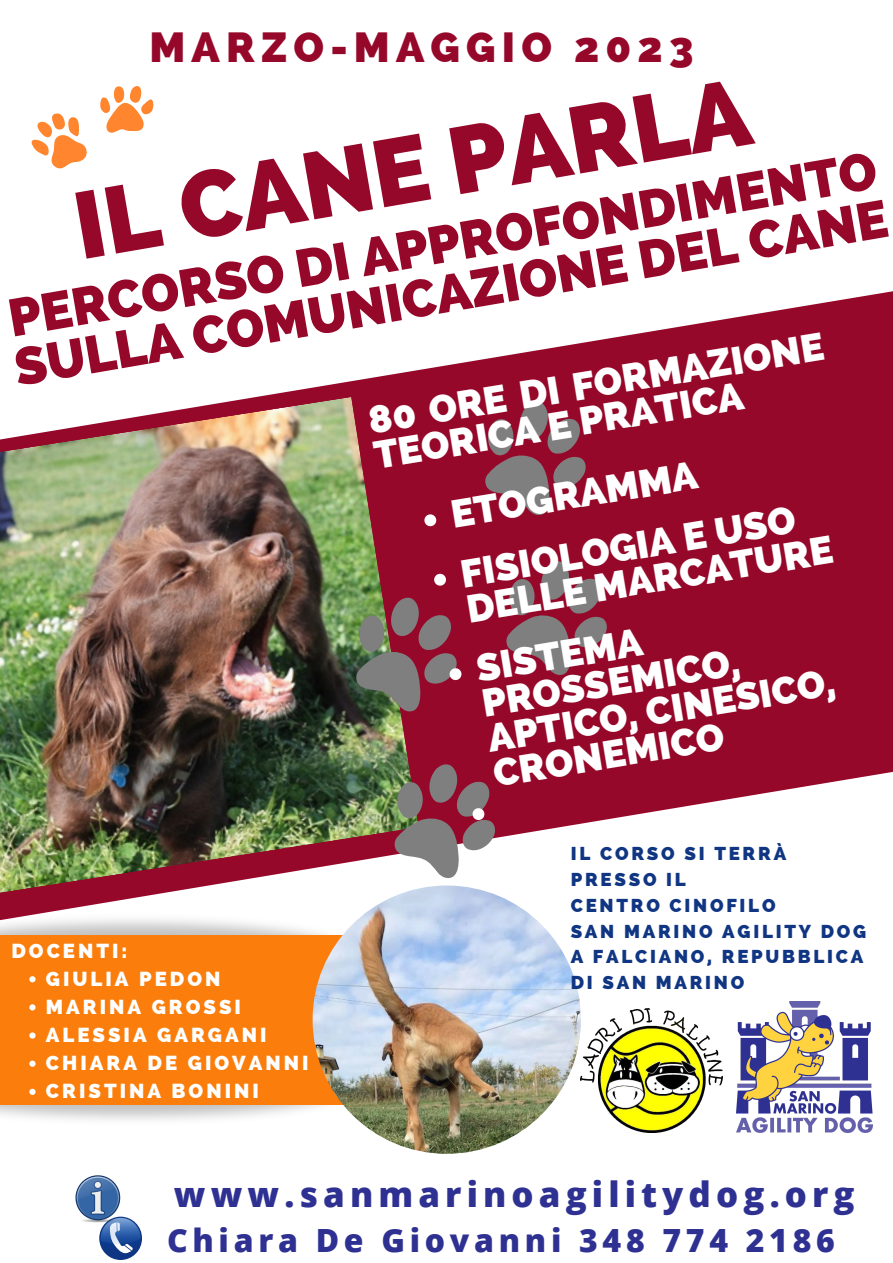
<style>
.page{position:relative;width:893px;height:1263px;background:#fff}
.page>*{position:absolute;margin:0;border:0;box-sizing:border-box;transform-origin:0 0}
.t1{font:800 94.05px "Raleway";color:#96082a}
.t2{font:800 52.5px/49.5px "Raleway";color:#96082a}
.t3{font:800 42.15px "Raleway";letter-spacing:.145em;color:#96082a}
.t4{font:800 39px/35.5px "Raleway";color:#fff}
.t5{font:800 34.8px "Open Sans";letter-spacing:.145em;color:#2e3192}
.t6{font:800 31.95px "Open Sans";letter-spacing:.15em;color:#2e3192}
.t7{font:800 20.33px/28.1px "Raleway";letter-spacing:.145em;color:#fff}
.t8{font:800 18.67px/25.9px "Raleway";letter-spacing:.145em;color:#103683}
</style>
<div class="page">
<svg style="left:256px;top:291px;width:637px;height:463px;fill:#96082a"></svg>
<svg style="left:376px;top:754px;width:517px;height:400px"></svg>
<img style="left:0;top:1104px;width:376px;height:30px">
<img style="left:0;top:895px;width:365px;height:40px">
<div style="left:0;top:935px;width:366px;height:169px;background:#fb7d0b"></div>
<img style="left:313px;top:885px;width:268px;height:269px;border-radius:50%">
<img style="left:0;top:397px;width:419px;height:498px">
<img style="left:736px;top:1002px;width:136px;height:130px">
<img style="left:581px;top:1008px;width:141px;height:124px">
<svg style="left:461px;top:385px;width:144px;height:142px;background:#8f2841"></svg>
<svg style="left:482px;top:545px;width:144px;height:142px;background:#8f2841"></svg>
<svg style="left:31px;top:86px;width:122px;height:83px"></svg>
<svg style="left:423px;top:513px;width:14px;height:14px"></svg>
<svg style="left:332px;top:573px;width:144px;height:150px;background:#7c4a4a"></svg>
<svg style="left:370px;top:748px;width:144px;height:142px"></svg>
<svg style="left:75px;top:1175px;width:67px;height:85px"></svg>
<svg style="left:29px;top:976px;width:7px;height:6px"></svg>
<svg style="left:29px;top:1004px;width:7px;height:6px"></svg>
<svg style="left:29px;top:1032px;width:7px;height:6px"></svg>
<svg style="left:29px;top:1060px;width:7px;height:7px"></svg>
<svg style="left:29px;top:1089px;width:7px;height:6px"></svg>
<p class="t3" style="left:149px;top:23px;width:545px">MARZO-MAGGIO 2023</p>
<h1 class="t1" style="left:66px;top:174px;width:685px;rotate:-10deg">IL CANE PARLA</h1>
<h2 class="t2" style="left:2px;top:296px;width:886px;rotate:-10deg">PERCORSO DI APPROFONDIMENTO<br>SULLA COMUNICAZIONE DEL CANE</h2>
<p class="t4" style="left:366px;top:401px;width:462px;line-height:35.7px;rotate:-9deg">80 ORE DI FORMAZIONE<br>TEORICA E PRATICA</p>
<p class="t4" style="left:446px;top:484px;width:340px;line-height:60.1px;rotate:-9deg">ETOGRAMMA<br>FISIOLOGIA E USO</p>
<p class="t4" style="left:462px;top:578px;width:372px;line-height:60.8px;rotate:-9deg">DELLE MARCATURE<br>SISTEMA</p>
<p class="t4" style="left:479px;top:685px;width:353px;rotate:-9deg">PROSSEMICO,<br>APTICO, CINESICO,<br>CRONEMICO</p>
<p class="t7" style="left:11px;top:936px;width:117px">DOCENTI:</p>
<p class="t7" style="left:46px;top:964px;width:264px">GIULIA PEDON<br>MARINA GROSSI<br>ALESSIA GARGANI<br>CHIARA DE GIOVANNI<br>CRISTINA BONINI</p>
<p class="t8" style="left:571px;top:840px;width:297px">IL CORSO SI TERRÀ<br>PRESSO IL<br>CENTRO CINOFILO<br>SAN MARINO AGILITY DOG<br>A FALCIANO, REPUBBLICA<br>DI SAN MARINO</p>
<p class="t5" style="left:174px;top:1170px;width:682px">www.sanmarinoagilitydog.org</p>
<p class="t6" style="left:167px;top:1218px;width:669px">Chiara De Giovanni 348 774 2186</p>
</div>
